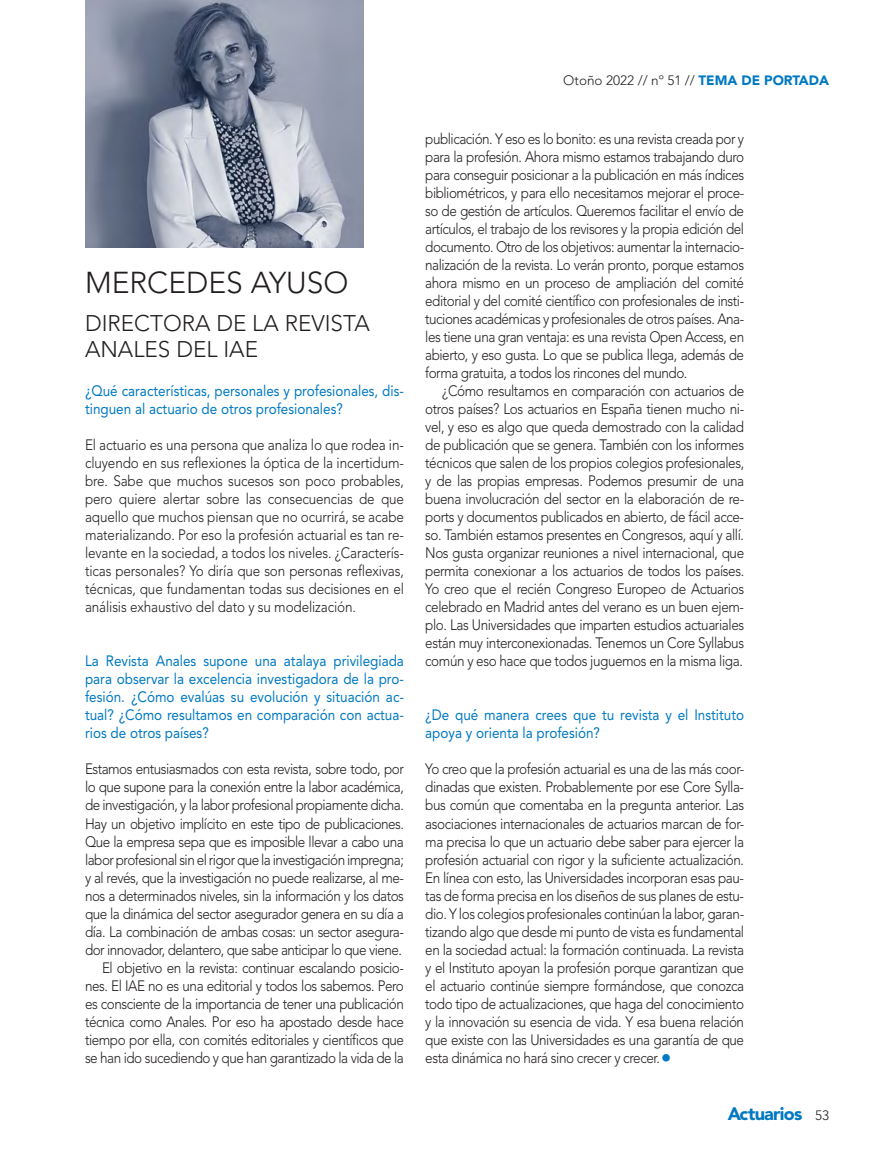
<style>
.page{position:relative;width:893px;height:1170px;background:#fff}
.page>*{position:absolute;margin:0;border:0;box-sizing:border-box;transform-origin:0 0}
.t1{font:300 30px "Avenir LT Std";color:#231f20}
.t2{font:300 22.5px/25.5px "Avenir LT Std";color:#231f20}
.t3{font:900 18px "Avenir LT Std";letter-spacing:-.04em;color:#0079c2}
.t4{font:300 15px/18px "Avenir LT Std";letter-spacing:-.04em;color:#231f20;text-align:justify;scale:.9 1}
.t5{font:15px/18px "Avenir LT Std";color:#0079c2;scale:.9 1}
.t6{font:300 13.5px "Avenir LT Std";color:#231f20}
.s1{font-weight:900;color:#0079c2}
.s2{font-weight:300;font-size:13.5px;color:#231f20}
</style>
<div class="page">
<img style="left:85px;top:0;width:278px;height:248px">
<h1 class="t1" style="left:85px;top:265px;width:265px">MERCEDES AYUSO</h1>
<h2 class="t2" style="left:85px;top:311px;width:286px">DIRECTORA DE LA REVISTA<br>ANALES DEL IAE</h2>
<p class="t5" style="left:85px;top:382px;width:356px">¿Qué características, personales y profesionales, dis&shy;tinguen al actuario de otros profesionales?</p>
<p class="t4" style="left:85px;top:436px;width:356px">El actuario es una persona que analiza lo que rodea in&shy;cluyendo en sus reflexiones la óptica de la incertidum&shy;bre. Sabe que muchos sucesos son poco probables, pero quiere alertar sobre las consecuencias de que aquello que muchos piensan que no ocurrirá, se acabe materializando. Por eso la profesión actuarial es tan re&shy;levante en la sociedad, a todos los niveles. ¿Caracterís&shy;ticas personales? Yo diría que son personas reflexivas, técnicas, que fundamentan todas sus decisiones en el análisis exhaustivo del dato y su modelización.</p>
<p class="t5" style="left:85px;top:652px;width:356px;text-align:justify">La Revista Anales supone una atalaya privilegiada para observar la excelencia investigadora de la pro&shy;fesión. ¿Cómo evalúas su evolución y situación ac&shy;tual? ¿Cómo resultamos en comparación con actua&shy;rios de otros países?</p>
<p class="t4" style="left:85px;top:760px;width:356px;text-align:right">Estamos entusiasmados con esta revista, sobre todo, por lo que supone para la conexión entre la labor académica, de investigación, y la labor profesional propiamente dicha.<br>Hay un objetivo implícito en este tipo de publicaciones.<br>Que la empresa sepa que es imposible llevar a cabo una labor profesional sin el rigor que la investigación impregna; y al revés, que la investigación no puede realizarse, al me&shy;nos a determinados niveles, sin la información y los datos que la dinámica del sector asegurador genera en su día a día. La combinación de ambas cosas: un sector asegura&shy;dor innovador, delantero, que sabe anticipar lo que viene.<br>El objetivo en la revista: continuar escalando posicio&shy;nes. El IAE no es una editorial y todos los sabemos. Pero es consciente de la importancia de tener una publicación técnica como Anales. Por eso ha apostado desde hace tiempo por ella, con comités editoriales y científicos que se han ido sucediendo y que han garantizado la vida de la</p>
<p class="t6" style="left:563px;top:72px;width:267px">Otoño 2022 // nº 51 // <span class="s1">TEMA DE PORTADA</span></p>
<p class="t4" style="left:425px;top:130px;width:356px">publicación. Y eso es lo bonito: es una revista creada por y para la profesión. Ahora mismo estamos trabajando duro para conseguir posicionar a la publicación en más índices bibliométricos, y para ello necesitamos mejorar el proce&shy;so de gestión de artículos. Queremos facilitar el envío de artículos, el trabajo de los revisores y la propia edición del documento. Otro de los objetivos: aumentar la internacio&shy;nalización de la revista. Lo verán pronto, porque estamos ahora mismo en un proceso de ampliación del comité editorial y del comité científico con profesionales de insti&shy;tuciones académicas y profesionales de otros países. Ana&shy;les tiene una gran ventaja: es una revista Open Access, en abierto, y eso gusta. Lo que se publica llega, además de forma gratuita, a todos los rincones del mundo.</p>
<p class="t4" style="left:425px;top:382px;width:356px;text-indent:17px">¿Cómo resultamos en comparación con actuarios de otros países? Los actuarios en España tienen mucho ni&shy;vel, y eso es algo que queda demostrado con la calidad de publicación que se genera. También con los informes técnicos que salen de los propios colegios profesionales, y de las propias empresas. Podemos presumir de una buena involucración del sector en la elaboración de re&shy;ports y documentos publicados en abierto, de fácil acce&shy;so. También estamos presentes en Congresos, aquí y allí.<br>Nos gusta organizar reuniones a nivel internacional, que permita conexionar a los actuarios de todos los países.<br>Yo creo que el recién Congreso Europeo de Actuarios celebrado en Madrid antes del verano es un buen ejem&shy;plo. Las Universidades que imparten estudios actuariales están muy interconexionadas. Tenemos un Core Syllabus común y eso hace que todos juguemos en la misma liga.</p>
<p class="t5" style="left:425px;top:706px;width:356px">¿De qué manera crees que tu revista y el Instituto apoya y orienta la profesión?</p>
<p class="t4" style="left:425px;top:760px;width:356px">Yo creo que la profesión actuarial es una de las más coor&shy;dinadas que existen. Probablemente por ese Core Sylla&shy;bus común que comentaba en la pregunta anterior. Las asociaciones internacionales de actuarios marcan de for&shy;ma precisa lo que un actuario debe saber para ejercer la profesión actuarial con rigor y la suficiente actualización.<br>En línea con esto, las Universidades incorporan esas pau&shy;tas de forma precisa en los diseños de sus planes de estu&shy;dio. Y los colegios profesionales continúan la labor, garan&shy;tizando algo que desde mi punto de vista es fundamental en la sociedad actual: la formación continuada. La revista y el Instituto apoyan la profesión porque garantizan que el actuario continúe siempre formándose, que conozca todo tipo de actualizaciones, que haga del conocimiento y la innovación su esencia de vida. Y esa buena relación que existe con las Universidades es una garantía de que esta dinámica no hará sino crecer y crecer. <sup>■</sup></p>
<p class="t3" style="left:728px;top:1102px;width:103px">Actuarios <span class="s2">53</span></p>
</div>
